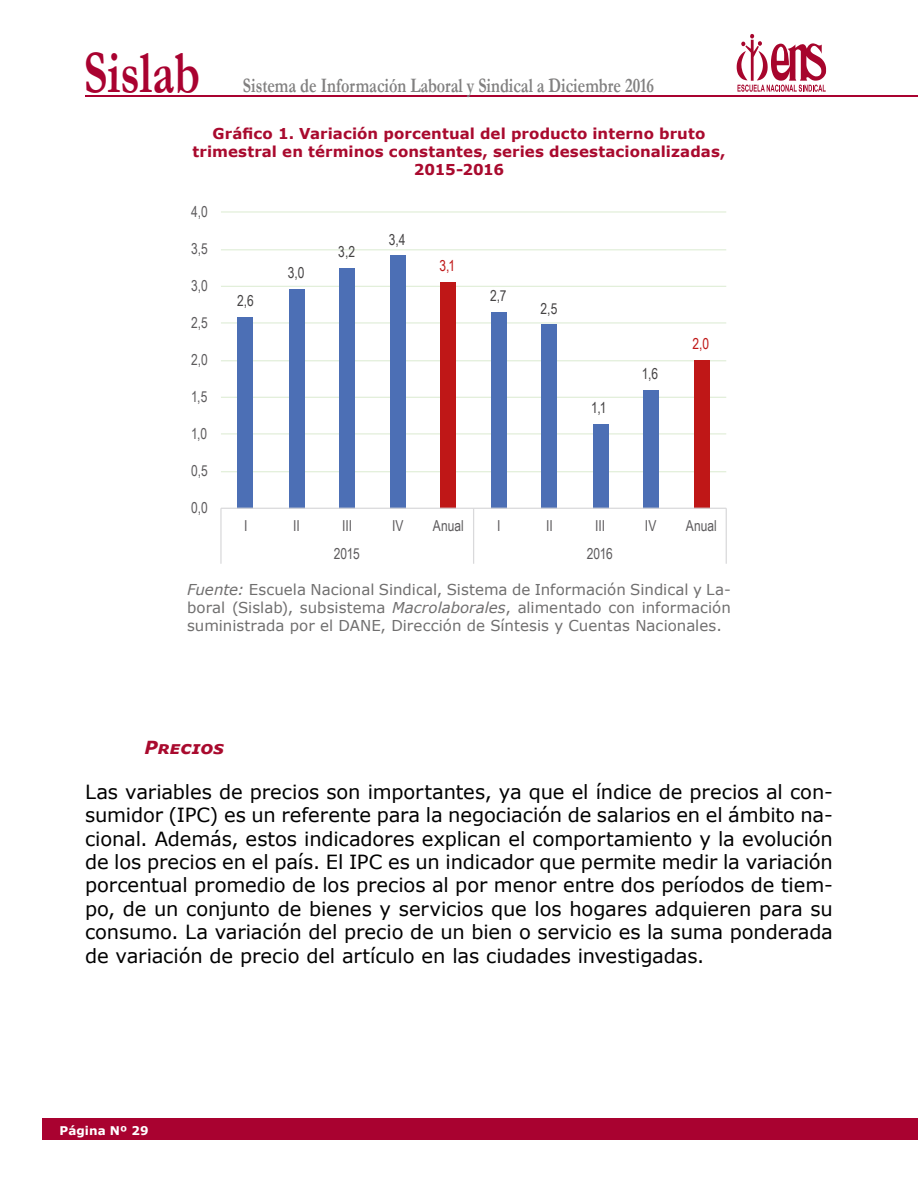
<style>
.page{position:relative;width:918px;height:1188px;background:#fff}
.page>*{position:absolute;margin:0;border:0;box-sizing:border-box;transform-origin:0 0}
.t1{font:700 60.75px "Garamond";color:#a90230;scale:.76 1}
.t2{font:700 20.7px "Garamond";color:#818080;scale:.78 1}
.t3{font:19.5px/23.4px "Verdana";letter-spacing:-.005em;color:#000;text-align:justify}
.t4{font:italic 700 18px "Verdana";letter-spacing:-.005em;color:#a90a2e}
.t5{font:15.15px "Arial Narrow";letter-spacing:.005em;color:#5d5b5d}
.t6{font:15.15px "Arial Narrow";color:#454344}
.t7{font:15.15px "Arial Narrow";color:#bf1717}
.t8{font:15px/18px "Verdana";letter-spacing:.005em;color:#706f6f;text-align:justify}
.t9{font:700 15px/18px "Verdana";letter-spacing:.005em;color:#a90a2e;text-align:center}
.t10{font:700 12px "Verdana";letter-spacing:.01em;color:#fff}
.s1{font-style:italic}
</style>
<div class="page">
<div style="left:43px;top:1118px;width:875px;height:22px;background:#a90230"></div>
<hr style="left:86px;top:95px;width:832px;height:2px;background:#a90230">
<svg style="left:737px;top:34px;width:89px;height:58px"></svg>
<hr style="left:221px;top:471px;width:505px;height:1px;background:#e2efda">
<hr style="left:221px;top:433px;width:505px;height:2px;background:#e2efda">
<hr style="left:221px;top:397px;width:505px;height:1px;background:#e2efda">
<hr style="left:221px;top:360px;width:505px;height:1px;background:#e2efda">
<hr style="left:221px;top:322px;width:505px;height:2px;background:#e2efda">
<hr style="left:221px;top:286px;width:505px;height:1px;background:#e2efda">
<hr style="left:221px;top:249px;width:505px;height:1px;background:#e2efda">
<hr style="left:221px;top:211px;width:505px;height:2px;background:#e2efda">
<div style="left:440px;top:282px;width:16px;height:227px;background:#bf1717"></div>
<div style="left:694px;top:360px;width:16px;height:149px;background:#bf1717"></div>
<div style="left:237px;top:317px;width:16px;height:192px;background:#4c6fb5"></div>
<div style="left:289px;top:290px;width:16px;height:219px;background:#4c6fb5"></div>
<div style="left:339px;top:268px;width:16px;height:241px;background:#4c6fb5"></div>
<div style="left:390px;top:255px;width:16px;height:254px;background:#4c6fb5"></div>
<div style="left:491px;top:312px;width:16px;height:197px;background:#4c6fb5"></div>
<div style="left:541px;top:325px;width:16px;height:184px;background:#4c6fb5"></div>
<div style="left:593px;top:424px;width:15px;height:85px;background:#4c6fb5"></div>
<div style="left:643px;top:390px;width:16px;height:119px;background:#4c6fb5"></div>
<hr style="left:221px;top:508px;width:505px;height:1px;background:#d9d9db">
<hr style="left:220px;top:508px;width:2px;height:28px;background:#d9d9db">
<hr style="left:220px;top:536px;width:2px;height:28px;background:#d9d9db">
<svg style="left:473px;top:509px;width:1px;height:55px"></svg>
<svg style="left:726px;top:508px;width:1px;height:56px"></svg>
<h1 class="t1" style="left:84px;top:32px;width:154px">Sislab</h1>
<p class="t2" style="left:243px;top:71px;width:529px">Sistema de Información Laboral y Sindical a Diciembre 2016</p>
<p class="t9" style="left:192px;top:124px;width:535px">Gráfico 1. Variación porcentual del producto interno bruto trimestral en términos constantes, series desestacionalizadas,<br>2015-2016</p>
<p class="t5" style="left:191px;top:201px;width:18px">4,0</p>
<p class="t5" style="left:191px;top:238px;width:18px">3,5</p>
<p class="t5" style="left:191px;top:275px;width:18px">3,0</p>
<p class="t5" style="left:191px;top:312px;width:18px">2,5</p>
<p class="t5" style="left:191px;top:349px;width:18px">2,0</p>
<p class="t5" style="left:191px;top:386px;width:18px">1,5</p>
<p class="t5" style="left:191px;top:423px;width:18px">1,0</p>
<p class="t5" style="left:191px;top:460px;width:18px">0,5</p>
<p class="t5" style="left:191px;top:497px;width:18px">0,0</p>
<p class="t6" style="left:237px;top:290px;width:18px">2,6</p>
<p class="t6" style="left:288px;top:262px;width:18px">3,0</p>
<p class="t6" style="left:338px;top:241px;width:19px">3,2</p>
<p class="t6" style="left:389px;top:228px;width:18px">3,4</p>
<p class="t7" style="left:439px;top:255px;width:17px">3,1</p>
<p class="t6" style="left:490px;top:284px;width:18px">2,7</p>
<p class="t6" style="left:541px;top:297px;width:18px">2,5</p>
<p class="t6" style="left:591px;top:397px;width:17px">1,1</p>
<p class="t6" style="left:642px;top:362px;width:18px">1,6</p>
<p class="t7" style="left:692px;top:333px;width:18px">2,0</p>
<p class="t5" style="left:244px;top:515px;width:5px">I</p>
<p class="t5" style="left:293px;top:515px;width:8px">II</p>
<p class="t5" style="left:342px;top:515px;width:12px">III</p>
<p class="t5" style="left:392px;top:515px;width:13px">IV</p>
<p class="t5" style="left:433px;top:515px;width:32px">Anual</p>
<p class="t5" style="left:497px;top:515px;width:5px">I</p>
<p class="t5" style="left:546px;top:515px;width:8px">II</p>
<p class="t5" style="left:595px;top:515px;width:12px">III</p>
<p class="t5" style="left:645px;top:515px;width:13px">IV</p>
<p class="t5" style="left:686px;top:515px;width:32px">Anual</p>
<p class="t5" style="left:334px;top:543px;width:28px">2015</p>
<p class="t5" style="left:587px;top:543px;width:28px">2016</p>
<p class="t8" style="left:187px;top:580px;width:545px"><span class="s1">Fuente:</span> Escuela Nacional Sindical, Sistema de Información Sindical y La&shy;boral (Sislab), subsistema <span class="s1">Macrolaborales</span>, alimentado con información suministrada por el DANE, Dirección de Síntesis y Cuentas Nacionales.</p>
<p class="t4" style="left:145px;top:735px;width:81px">Precios</p>
<p class="t3" style="left:85px;top:780px;width:749px">Las variables de precios son importantes, ya que el índice de precios al con&shy;sumidor (IPC) es un referente para la negociación de salarios en el ámbito na&shy;cional. Además, estos indicadores explican el comportamiento y la evolución de los precios en el país. El IPC es un indicador que permite medir la variación porcentual promedio de los precios al por menor entre dos períodos de tiem&shy;po, de un conjunto de bienes y servicios que los hogares adquieren para su consumo. La variación del precio de un bien o servicio es la suma ponderada de variación de precio del artículo en las ciudades investigadas.</p>
<p class="t10" style="left:60px;top:1122px;width:91px">Página Nº 29</p>
</div>
